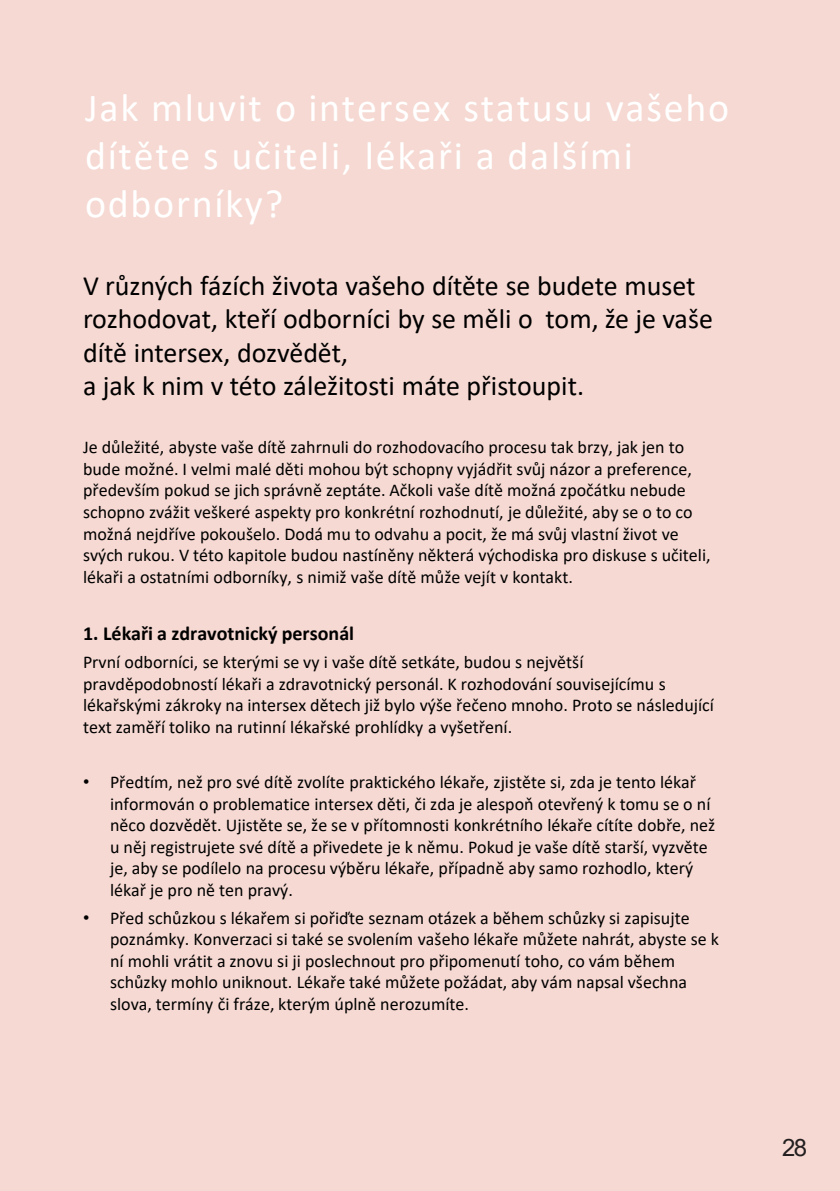
<style>
.page{position:relative;width:840px;height:1191px;background:#fff}
.page>*{position:absolute;margin:0;border:0;box-sizing:border-box;transform-origin:0 0}
.t1{font:40px/48px "Calibri";letter-spacing:.045em;color:#fff}
.t2{font:28px/33.6px "Calibri";color:#000}
.t3{font:24px "Arial";color:#231f20}
.t4{font:700 20px "Calibri";color:#000}
.t5{font:18px/21.6px "Calibri";color:#000}
.s1{font-family:"Arial"}
</style>
<div class="page">
<div style="left:0;top:0;width:839px;height:1191px;background:#f6d9d2"></div>
<h2 class="t1" style="left:85px;top:82px;width:646px">Jak mluvit o intersex statusu vašeho dítěte s učiteli, lékaři a dalšími odborníky?</h2>
<p class="t2" style="left:83px;top:268px;width:631px">V různých fázích života vašeho dítěte se budete muset rozhodovat, kteří odborníci by se měli o tom, že je vaše dítě intersex, dozvědět,<br>a jak k nim v této záležitosti máte přistoupit.</p>
<p class="t5" style="left:83px;top:436px;width:629px">Je důležité, abyste vaše dítě zahrnuli do rozhodovacího procesu tak brzy, jak jen to bude možné. I velmi malé děti mohou být schopny vyjádřit svůj názor a preference, především pokud se jich správně zeptáte. Ačkoli vaše dítě možná zpočátku nebude schopno zvážit veškeré aspekty pro konkrétní rozhodnutí, je důležité, aby se o to co možná nejdříve pokoušelo. Dodá mu to odvahu a pocit, že má svůj vlastní život ve svých rukou. V této kapitole budou nastíněny některá východiska pro diskuse s učiteli, lékaři a ostatními odborníky, s nimiž vaše dítě může vejít v kontakt.</p>
<p class="t4" style="left:83px;top:619px;width:273px">1. Lékaři a zdravotnický personál</p>
<p class="t5" style="left:83px;top:651px;width:632px">První odborníci, se kterými se vy i vaše dítě setkáte, budou s největší pravděpodobností lékaři a zdravotnický personál. K rozhodování souvisejícímu s lékařskými zákroky na intersex dětech již bylo výše řečeno mnoho. Proto se následující text zaměří toliko na rutinní lékařské prohlídky a vyšetření.</p>
<p class="t5" style="left:110px;top:771px;width:607px;text-indent:-27px"><span class="s1">•</span> Předtím, než pro své dítě zvolíte praktického lékaře, zjistěte si, zda je tento lékař informován o problematice intersex děti, či zda je alespoň otevřený k tomu se o ní něco dozvědět. Ujistěte se, že se v přítomnosti konkrétního lékaře cítíte dobře, než u něj registrujete své dítě a přivedete je k němu. Pokud je vaše dítě starší, vyzvěte je, aby se podílelo na procesu výběru lékaře, případně aby samo rozhodlo, který lékař je pro ně ten pravý.</p>
<p class="t5" style="left:110px;top:906px;width:610px;text-indent:-27px"><span class="s1">•</span> Před schůzkou s lékařem si pořiďte seznam otázek a během schůzky si zapisujte poznámky. Konverzaci si také se svolením vašeho lékaře můžete nahrát, abyste se k ní mohli vrátit a znovu si ji poslechnout pro připomenutí toho, co vám během schůzky mohlo uniknout. Lékaře také můžete požádat, aby vám napsal všechna slova, termíny či fráze, kterým úplně nerozumíte.</p>
<p class="t3" style="left:782px;top:1131px;width:26px">28</p>
</div>
